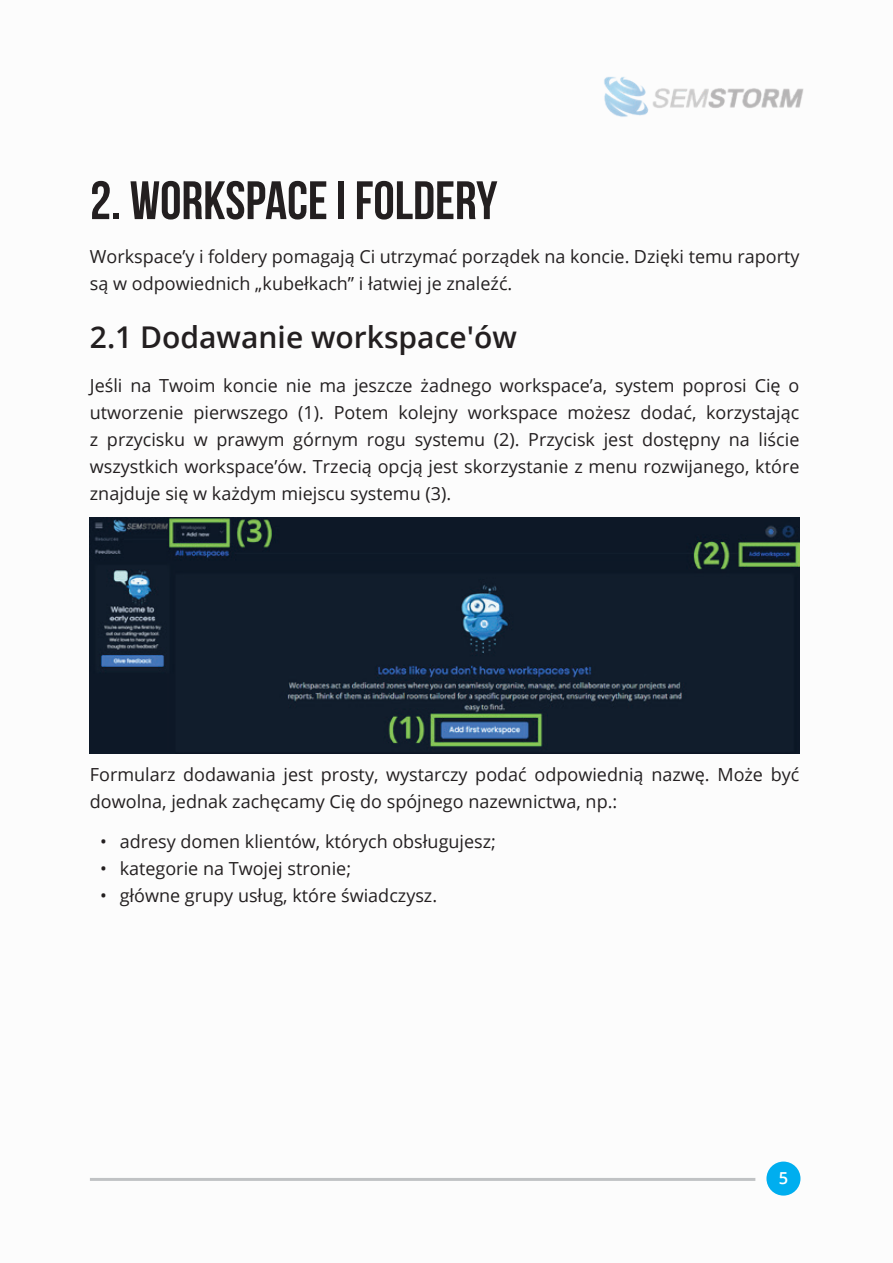
<style>
.page{position:relative;width:893px;height:1263px;background:#fff}
.page>*{position:absolute;margin:0;border:0;box-sizing:border-box;transform-origin:0 0}
.t1{font:700 54px "Bebas Neue";color:#231f20}
.t2{font:600 30px "Open Sans";color:#231f20}
.t3{font:18px/27px "Open Sans";color:#231f20}
.t4{font:600 16.5px "Open Sans";color:#fff}
</style>
<div class="page">
<img style="left:604px;top:76px;width:200px;height:41px">
<img style="left:90px;top:518px;width:709px;height:235px">
<div style="left:766px;top:1161px;width:34px;height:34px;background:#00aeef;border-radius:50%"></div>
<hr style="left:90px;top:1178px;width:665px;height:3px;background:#c0c2c4">
<h1 class="t1" style="left:90px;top:171px;width:409px">2. WORKSPACE I FOLDERY</h1>
<p class="t3" style="left:90px;top:243px;width:711px">Workspace’y i foldery pomagają Ci utrzymać porządek na koncie. Dzięki temu raporty są w odpowiednich „kubełkach” i łatwiej je znaleźć.</p>
<h2 class="t2" style="left:90px;top:316px;width:429px">2.1 Dodawanie workspace'ów</h2>
<p class="t3" style="left:90px;top:371px;width:711px;text-align:justify">Jeśli na Twoim koncie nie ma jeszcze żadnego workspace’a, system poprosi Cię o utworzenie pierwszego (1). Potem kolejny workspace możesz dodać, korzystając z przycisku w prawym górnym rogu systemu (2). Przycisk jest dostępny na liście wszystkich workspace’ów. Trzecią opcją jest skorzystanie z menu rozwijanego, które znajduje się w każdym miejscu systemu (3).</p>
<p class="t3" style="left:90px;top:761px;width:711px">Formularz dodawania jest prosty, wystarczy podać odpowiednią nazwę. Może być dowolna, jednak zachęcamy Cię do spójnego nazewnictwa, np.:</p>
<p class="t3" style="left:100px;top:827px;width:397px">• adresy domen klientów, których obsługujesz;</p>
<p class="t3" style="left:100px;top:854px;width:252px">• kategorie na Twojej stronie;</p>
<p class="t3" style="left:100px;top:881px;width:339px">• główne grupy usług, które świadczysz.</p>
<p class="t4" style="left:779px;top:1166px;width:11px">5</p>
</div>
